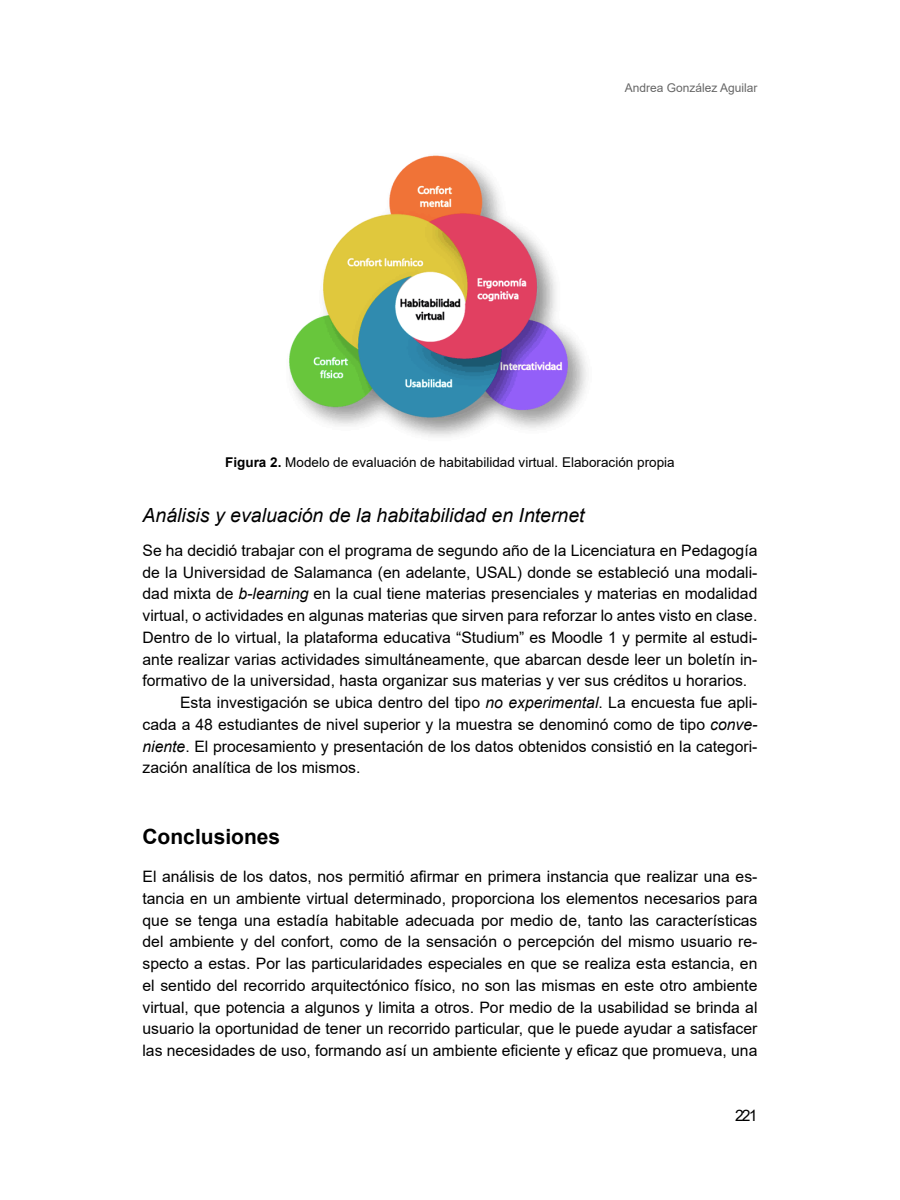
<style>
.page{position:relative;width:900px;height:1200px;background:#fff}
.page>*{position:absolute;margin:0;border:0;box-sizing:border-box;transform-origin:0 0}
.Titulo_primer_nivel{font:700 21px "Arial";color:#000}
.Titulo_segundo_nivel{font:italic 19.5px "Arial";color:#000}
.Texto{font:15.75px/21.8px "Arial";color:#000;text-align:justify}
.Texto_tablas{font:13.5px "Arial";color:#000}
.t1{font:12px "Arial";color:#666}
.s1{font-weight:700}
.s2{font-style:italic}
</style>
<div class="page">
<img style="left:289px;top:155px;width:298px;height:282px">
<p class="t1" style="left:625px;top:79px;width:134px">Andrea González Aguilar</p>
<p class="Texto_tablas" style="left:225px;top:452px;width:451px"><span class="s1">Figura 2.</span> Modelo de evaluación de habitabilidad virtual. Elaboración propia</p>
<p class="Titulo_segundo_nivel" style="left:142px;top:503px;width:444px">Análisis y evaluación de la habitabilidad en Internet</p>
<p class="Texto" style="left:142px;top:539px;width:616px">Se ha decidió trabajar con el programa de segundo año de la Licenciatura en Pedagogía de la Universidad de Salamanca (en adelante, USAL) donde se estableció una modali&shy;dad mixta de <span class="s2">b-learning</span> en la cual tiene materias presenciales y materias en modalidad virtual, o actividades en algunas materias que sirven para reforzar lo antes visto en clase.<br>Dentro de lo virtual, la plataforma educativa “Studium” es Moodle 1 y permite al estudi&shy;ante realizar varias actividades simultáneamente, que abarcan desde leer un boletín in&shy;formativo de la universidad, hasta organizar sus materias y ver sus créditos u horarios.</p>
<p class="Texto" style="left:142px;top:691px;width:617px;text-indent:38px">Esta investigación se ubica dentro del tipo <span class="s2">no experimental</span>. La encuesta fue apli&shy;cada a 48 estudiantes de nivel superior y la muestra se denominó como de tipo <span class="s2">conve&shy;niente</span>. El procesamiento y presentación de los datos obtenidos consistió en la categori&shy;zación analítica de los mismos.</p>
<p class="Titulo_primer_nivel" style="left:142px;top:822px;width:139px">Conclusiones</p>
<p class="Texto" style="left:142px;top:865px;width:617px">El análisis de los datos, nos permitió afirmar en primera instancia que realizar una es&shy;tancia en un ambiente virtual determinado, proporciona los elementos necesarios para que se tenga una estadía habitable adecuada por medio de, tanto las características del ambiente y del confort, como de la sensación o percepción del mismo usuario re&shy;specto a estas. Por las particularidades especiales en que se realiza esta estancia, en el sentido del recorrido arquitectónico físico, no son las mismas en este otro ambiente virtual, que potencia a algunos y limita a otros. Por medio de la usabilidad se brinda al usuario la oportunidad de tener un recorrido particular, que le puede ayudar a satisfacer las necesidades de uso, formando así un ambiente eficiente y eficaz que promueva, una</p>
<p class="Texto" style="left:735px;top:1105px;width:24px">221</p>
</div>
